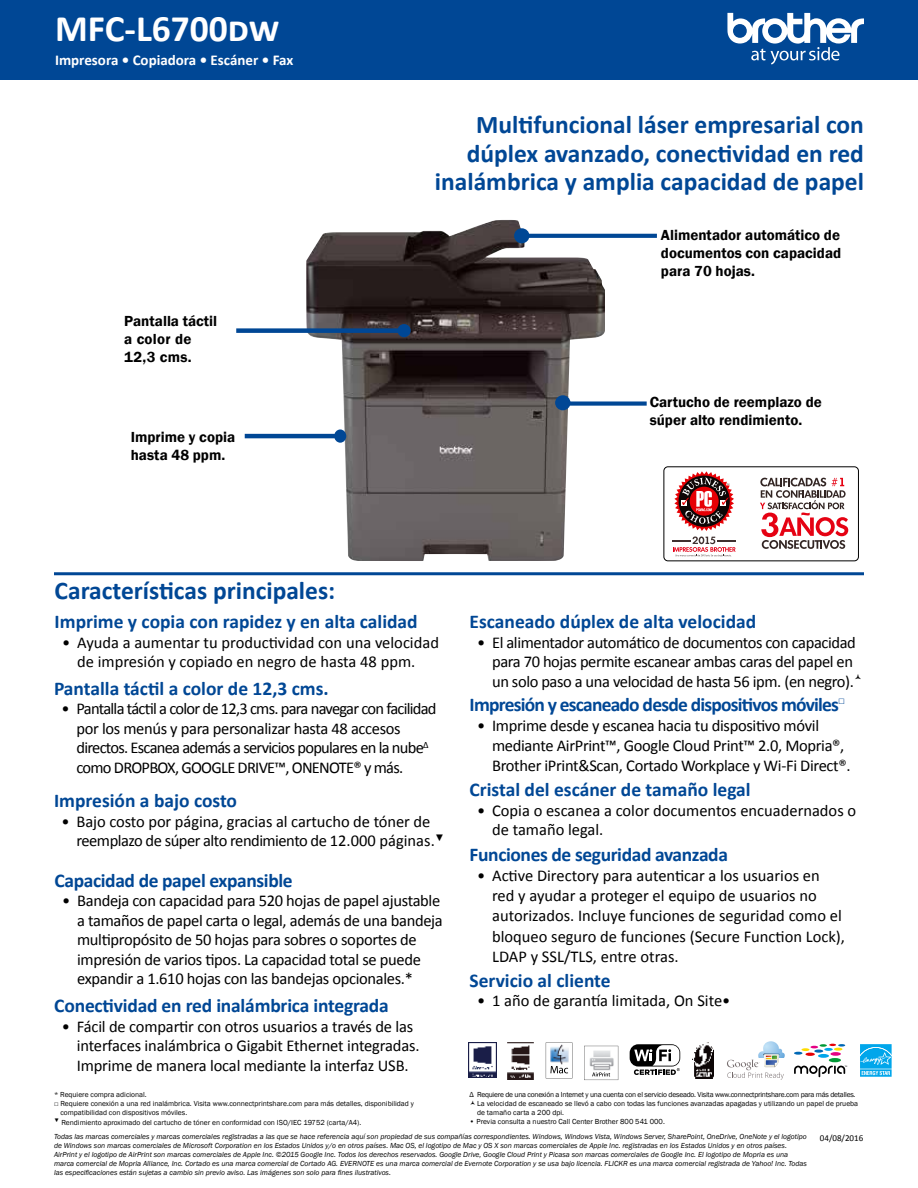
<style>
.page{position:relative;width:918px;height:1188px;background:#fff}
.page>*{position:absolute;margin:0;border:0;box-sizing:border-box;transform-origin:0 0}
.t1{font:700 37.5px "Calibri";color:#fff}
.t2{font:700 25.5px/28.5px "Calibri";color:#004795;text-align:right}
.t3{font:700 19.5px "Calibri";letter-spacing:-.01em;color:#004795}
.t4{font:700 19.5px "Calibri";letter-spacing:-.04em;color:#004795}
.t5{font:16.5px/19.5px "Calibri";letter-spacing:-.02em;color:#000}
.t6{font:16.5px/20.2px "Calibri";color:#000}
.t7{font:16.5px/19.5px "Calibri";letter-spacing:-.045em;color:#000}
.t8{font:600 15px/18px "Franklin Gothic";color:#000}
.t9{font:700 15px "Calibri";color:#fff}
.t10{font:9px "Calibri";color:#000}
.t11{font:italic 7.5px/9px "Franklin Gothic";color:#000}
.t12{font:7.5px/9px "Franklin Gothic";color:#000}
</style>
<div class="page">
<div style="left:0;top:0;width:918px;height:80px;background:#004795"></div>
<svg style="left:727px;top:13px;width:137px;height:52px"></svg>
<img style="left:306px;top:220px;width:298px;height:341px">
<hr style="left:54px;top:572px;width:810px;height:3px;background:#004795">
<div style="left:514px;top:228px;width:15px;height:15px;background:#004795;border-radius:50%"></div>
<svg style="left:529px;top:234px;width:128px;height:4px"></svg>
<div style="left:555px;top:395px;width:16px;height:15px;background:#004795;border-radius:50%"></div>
<div style="left:561px;top:401px;width:86px;height:5px;background:#004795"></div>
<svg style="left:546px;top:1043px;width:23px;height:35px"></svg>
<img style="left:548px;top:1043px;width:21px;height:22px">
<svg style="left:860px;top:1075px;width:32px;height:2px"></svg>
<svg style="left:860px;top:1044px;width:32px;height:31px"></svg>
<img style="left:692px;top:1043px;width:22px;height:35px">
<img style="left:507px;top:1042px;width:27px;height:37px">
<svg style="left:584px;top:1046px;width:34px;height:34px"></svg>
<img style="left:586px;top:1049px;width:30px;height:22px">
<svg style="left:727px;top:1041px;width:58px;height:39px"></svg>
<div style="left:630px;top:1044px;width:50px;height:23px;background:#000;border-radius:9px"></div>
<svg style="left:634px;top:1045px;width:46px;height:30px"></svg>
<svg style="left:829px;top:1058px;width:12px;height:4px"></svg>
<svg style="left:818px;top:1054px;width:11px;height:4px"></svg>
<svg style="left:794px;top:1044px;width:51px;height:12px"></svg>
<svg style="left:794px;top:1066px;width:53px;height:11px"></svg>
<img style="left:468px;top:1043px;width:28px;height:34px">
<div style="left:397px;top:324px;width:14px;height:13px;background:#004795;border-radius:50%"></div>
<div style="left:236px;top:328px;width:168px;height:5px;background:#004795"></div>
<svg style="left:334px;top:429px;width:12px;height:14px"></svg>
<hr style="left:245px;top:434px;width:101px;height:4px;background:#004795">
<div style="left:664px;top:466px;width:195px;height:95px;border:1px solid #000;border-radius:4px"></div>
<svg style="left:672px;top:471px;width:64px;height:86px"></svg>
<svg style="left:760px;top:478px;width:88px;height:71px"></svg>
<h1 class="t1" style="left:55px;top:5px;width:226px">MFC-L6700dw</h1>
<h3 class="t9" style="left:55px;top:50px;width:240px">Impresora • Copiadora • Escáner • Fax</h3>
<h3 class="t8" style="left:124px;top:313px;width:94px">Pantalla táctil a color de<br>12,3 cms.</h3>
<h3 class="t8" style="left:131px;top:428px;width:106px">Imprime y copia hasta 48 ppm.</h3>
<h2 class="t2" style="left:55px;top:576px;width:282px">Características principales:</h2>
<h2 class="t2" style="left:435px;top:110px;width:431px">Multifuncional láser empresarial con dúplex avanzado, conectividad en red inalámbrica y amplia capacidad de papel</h2>
<h3 class="t8" style="left:661px;top:226px;width:182px;text-align:justify">Alimentador automático de documentos con capacidad para 70 hojas.</h3>
<h3 class="t8" style="left:650px;top:394px;width:174px">Cartucho de reemplazo de súper alto rendimiento.</h3>
<h3 class="t3" style="left:55px;top:609px;width:365px">Imprime y copia con rapidez y en alta calidad</h3>
<h3 class="t6" style="left:62px;top:632px;width:378px;line-height:19.5px;text-align:center">• Ayuda a aumentar tu productividad con una velocidad de impresión y copiado en negro de hasta 48 ppm.</h3>
<h3 class="t3" style="left:54px;top:676px;width:276px">Pantalla táctil a color de 12,3 cms.</h3>
<h3 class="t7" style="left:76px;top:699px;width:362px;text-indent:-15px">• Pantalla táctil a color de 12,3 cms. para navegar con facilidad por los menús y para personalizar hasta 48 accesos directos. Escanea además a servicios populares en la nube<sup>Δ </sup>como DROPBOX, GOOGLE DRIVE™, ONENOTE® y más.</h3>
<h3 class="t3" style="left:54px;top:788px;width:185px">Impresión a bajo costo</h3>
<h3 class="t5" style="left:76px;top:812px;width:369px;text-indent:-15px">• Bajo costo por página, gracias al cartucho de tóner de reemplazo de súper alto rendimiento de 12.000 páginas.<sup>▼</sup></h3>
<h3 class="t3" style="left:55px;top:868px;width:240px">Capacidad de papel expansible</h3>
<p class="t5" style="left:77px;top:891px;width:367px;text-indent:-15px">• Bandeja con capacidad para 520 hojas de papel ajustable a tamaños de papel carta o legal, además de una bandeja multipropósito de 50 hojas para sobres o soportes de impresión de varios tipos. La capacidad total se puede expandir a 1.610 hojas con las bandejas opcionales.*</p>
<h3 class="t3" style="left:54px;top:993px;width:336px">Conectividad en red inalámbrica integrada</h3>
<h3 class="t5" style="left:77px;top:1016px;width:344px;text-indent:-15px">• Fácil de compartir con otros usuarios a través de las interfaces inalámbrica o Gigabit Ethernet integradas.<br>Imprime de manera local mediante la interfaz USB.</h3>
<p class="t12" style="left:54px;top:1090px;width:94px">* Requiere compra adicional.</p>
<p class="t12" style="left:60px;top:1099px;width:355px;text-indent:-6px">□ Requiere conexión a una red inalámbrica. Visita www.connectprintshare.com para más detalles, disponibilidad y compatibilidad con dispositivos móviles.</p>
<p class="t12" style="left:54px;top:1119px;width:309px"><sup>▼</sup> Rendimiento aproximado del cartucho de tóner en conformidad con ISO/IEC 19752 (carta/A4).</p>
<h3 class="t3" style="left:470px;top:609px;width:288px">Escaneado dúplex de alta velocidad</h3>
<h3 class="t5" style="left:492px;top:632px;width:365px;text-indent:-15px">• El alimentador automático de documentos con capacidad para 70 hojas permite escanear ambas caras del papel en un solo paso a una velocidad de hasta 56 ipm. (en negro).</h3>
<h3 class="t4" style="left:470px;top:692px;width:377px">Impresión y escaneado desde dispositivos móviles<sup>□</sup></h3>
<h3 class="t5" style="left:492px;top:715px;width:360px;line-height:20.2px;text-indent:-15px">• Imprime desde y escanea hacia tu dispositivo móvil mediante AirPrint™, Google Cloud Print™ 2.0, Mopria®,<br>Brother iPrint&amp;Scan, Cortado Workplace y Wi-Fi Direct®.</h3>
<h3 class="t3" style="left:470px;top:778px;width:283px">Cristal del escáner de tamaño legal</h3>
<h3 class="t6" style="left:492px;top:801px;width:366px;line-height:19.5px;text-indent:-15px">• Copia o escanea a color documentos encuadernados o de tamaño legal.</h3>
<h3 class="t3" style="left:470px;top:842px;width:260px">Funciones de seguridad avanzada</h3>
<h3 class="t6" style="left:492px;top:865px;width:354px;text-indent:-15px">• Active Directory para autenticar a los usuarios en red y ayudar a proteger el equipo de usuarios no autorizados. Incluye funciones de seguridad como el bloqueo seguro de funciones (Secure Function Lock), LDAP y SSL/TLS, entre otras.</h3>
<h3 class="t3" style="left:470px;top:968px;width:142px">Servicio al cliente</h3>
<h3 class="t6" style="left:477px;top:991px;width:255px">• 1 año de garantía limitada, On Site•</h3>
<p class="t12" style="left:477px;top:1090px;width:383px;text-indent:-8px">Δ Requiere de una conexión a Internet y una cuenta con el servicio deseado. Visita www.connectprintshare.com para más detalles.<br>La velocidad de escaneado se llevó a cabo con todas las funciones avanzadas apagadas y utilizando un papel de prueba de tamaño carta a 200 dpi.</p>
<p class="t12" style="left:470px;top:1117px;width:197px">• Previa consulta a nuestro Call Center Brother 800 541 000.</p>
<p class="t11" style="left:54px;top:1132px;width:755px">Todas las marcas comerciales y marcas comerciales registradas a las que se hace referencia aquí son propiedad de sus compañías correspondientes. Windows, Windows Vista, Windows Server, SharePoint, OneDrive, OneNote y el logotipo de Windows son marcas comerciales de Microsoft Corporation en los Estados Unidos y/o en otros países. Mac OS, el logotipo de Mac y OS X son marcas comerciales de Apple Inc. registradas en los Estados Unidos y en otros países.<br>AirPrint y el logotipo de AirPrint son marcas comerciales de Apple Inc. ©2015 Google Inc. Todos los derechos reservados. Google Drive, Google Cloud Print y Picasa son marcas comerciales de Google Inc. El logotipo de Mopria es una marca comercial de Mopria Alliance, Inc. Cortado es una marca comercial de Cortado AG. EVERNOTE es una marca comercial de Evernote Corporation y se usa bajo licencia. FLICKR es una marca comercial registrada de Yahoo! Inc. Todas las especificaciones están sujetas a cambio sin previo aviso. Las imágenes son solo para fines ilustrativos.</p>
<p class="t10" style="left:820px;top:1132px;width:45px">04/08/2016</p>
</div>
